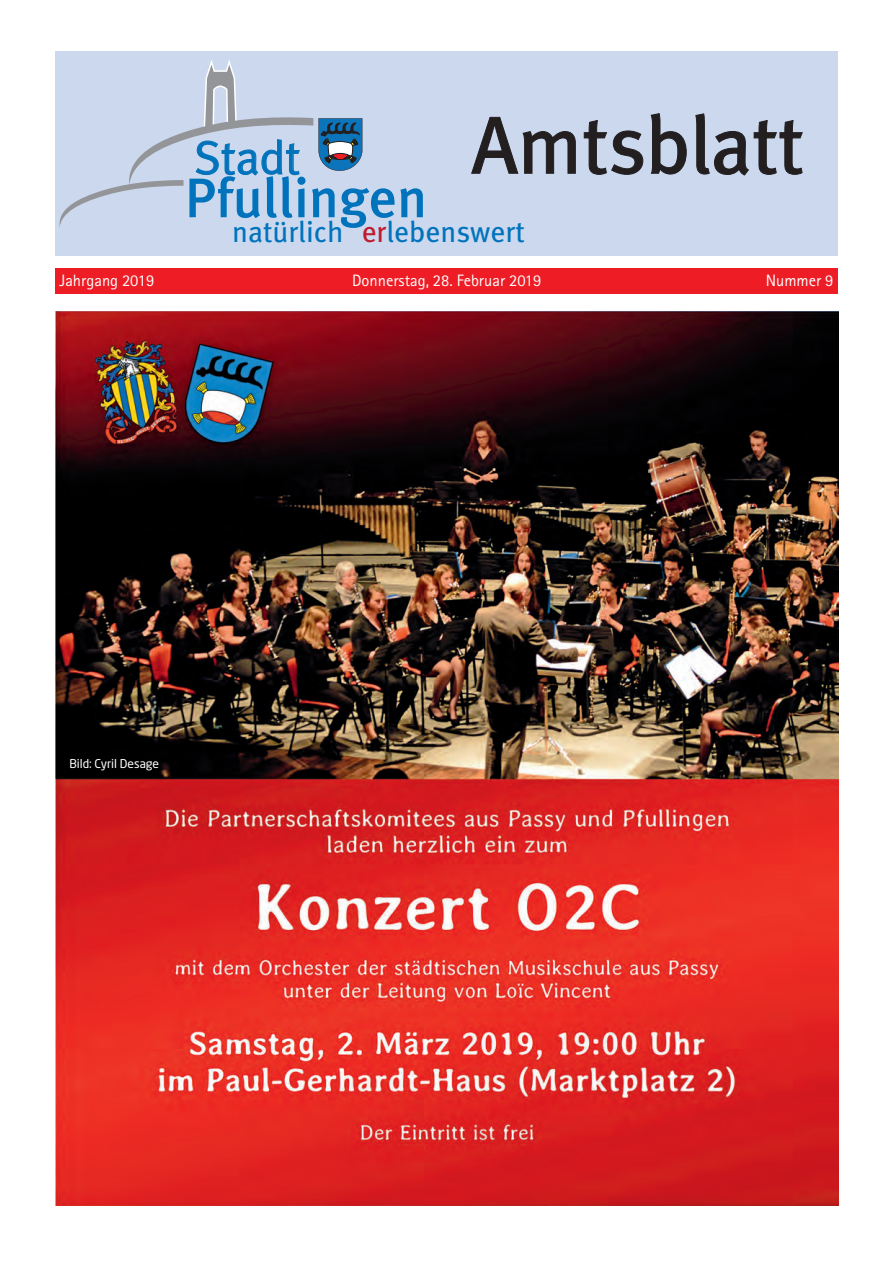
<style>
.page{position:relative;width:893px;height:1263px;background:#fff}
.page>*{position:absolute;margin:0;border:0;box-sizing:border-box;transform-origin:0 0}
.t1{font:81px "Meta";color:#231f20}
.t2{font:500 55.8px "Meta Plus";color:#0073bc}
.t3{font:46.95px "Meta Plus Normal";color:#0073bc}
.t4{font:29.4px "Meta";color:#0073bc}
.t5{font:16.5px "Rotis Sans Serif Std";color:#fff}
.t6{font:12px "Neo Sans Std";color:#fff}
.s1{color:#bf1b2c}
</style>
<div class="page">
<div style="left:55px;top:51px;width:783px;height:204px;background:#ccd8ed"></div>
<svg style="left:60px;top:60px;width:302px;height:165px"></svg>
<div style="left:55px;top:268px;width:783px;height:25px;background:#ee1c25"></div>
<svg style="left:471px;top:116px;width:105px;height:58px"></svg>
<svg style="left:583px;top:120px;width:61px;height:55px"></svg>
<svg style="left:650px;top:113px;width:37px;height:62px"></svg>
<svg style="left:695px;top:113px;width:108px;height:63px"></svg>
<img style="left:55px;top:312px;width:783px;height:893px">
<h1 class="t1" style="left:472px;top:98px;width:334px">Amtsblatt</h1>
<h3 class="t3" style="left:194px;top:131px;width:108px">Stadt</h3>
<h2 class="t2" style="left:185px;top:166px;width:244px">Pfullingen</h2>
<h3 class="t4" style="left:232px;top:215px;width:294px">natürlich <span class="s1">er</span>lebenswert</h3>
<p class="t5" style="left:60px;top:271px;width:96px">Jahrgang 2019</p>
<p class="t5" style="left:352px;top:271px;width:191px">Donnerstag, 28. Februar 2019</p>
<p class="t5" style="left:766px;top:271px;width:69px">Nummer 9</p>
<p class="t6" style="left:69px;top:756px;width:91px">Bild: Cyril Desage</p>
</div>
